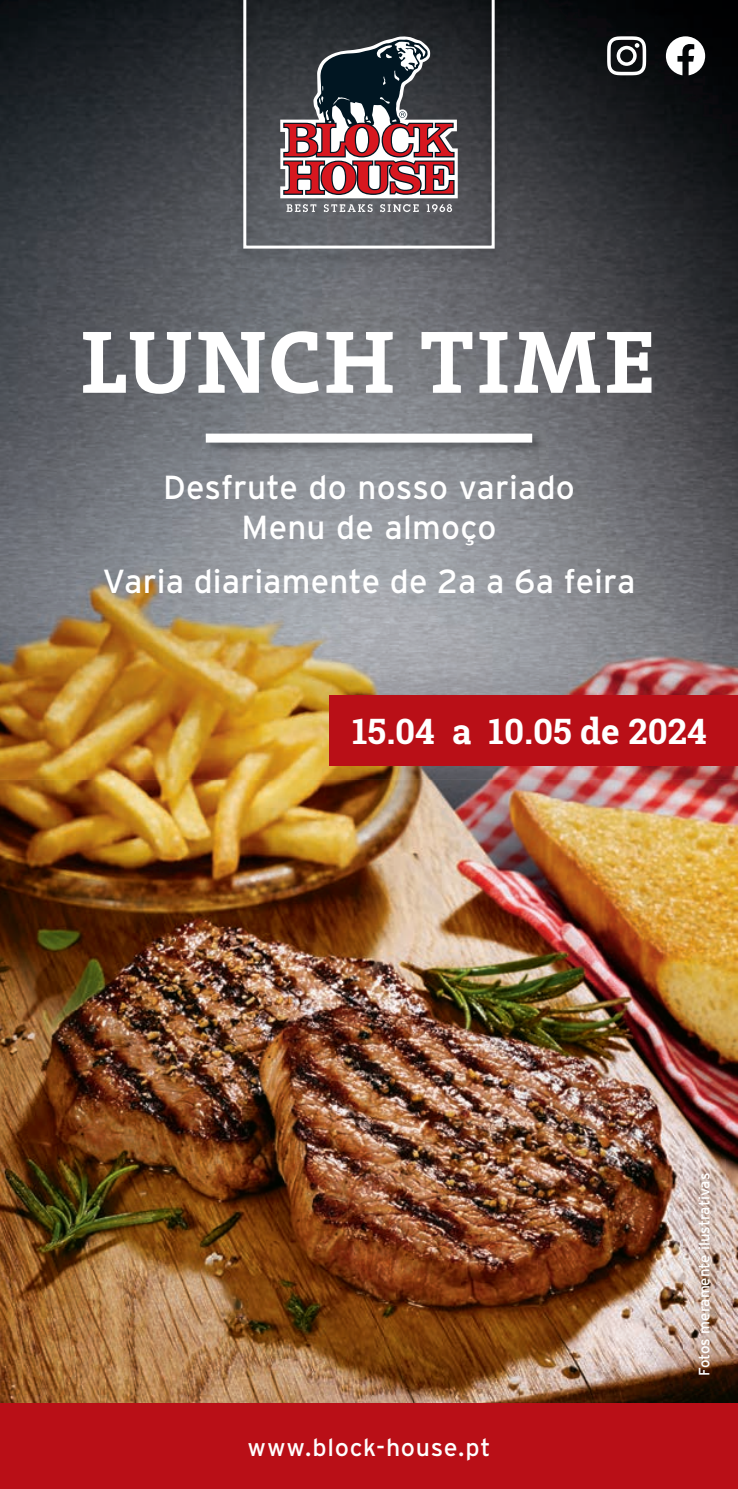
<style>
.page{position:relative;width:738px;height:1489px;background:#fff}
.page>*{position:absolute;margin:0;border:0;box-sizing:border-box;transform-origin:0 0}
.t1{font:700 90px "The Serif C5";letter-spacing:.035em;color:#fff}
.t2{font:700 35px "Roboto Slab";color:#fff}
.t3{font:33.25px/40px "Interstate";letter-spacing:.005em;color:#fff;text-align:center}
.t4{font:24.5px "Interstate";letter-spacing:.025em;color:#fff}
.t5{font:15px "Interstate";color:#fff}
</style>
<div class="page">
<img style="left:0;top:780px;width:737px;height:623px">
<img style="left:0;top:0;width:245px;height:780px">
<img style="left:492px;top:0;width:245px;height:780px">
<img style="left:245px;top:267px;width:247px;height:513px">
<img style="left:203px;top:431px;width:342px;height:24px">
<div style="left:206px;top:433px;width:325px;height:9px;background:#fff"></div>
<img style="left:682px;top:1158px;width:43px;height:231px">
<div style="left:0;top:1403px;width:737px;height:85px;background:#b90f17"></div>
<img style="left:231px;top:0;width:274px;height:267px">
<svg style="left:243px;top:0;width:251px;height:248px;background:#4b4d51"></svg>
<svg style="left:280px;top:36px;width:177px;height:162px"></svg>
<svg style="left:286px;top:204px;width:30px;height:8px"></svg>
<svg style="left:323px;top:204px;width:49px;height:8px"></svg>
<svg style="left:380px;top:204px;width:38px;height:8px"></svg>
<svg style="left:426px;top:204px;width:25px;height:8px"></svg>
<svg style="left:665px;top:36px;width:39px;height:39px"></svg>
<svg style="left:606px;top:36px;width:39px;height:39px"></svg>
<div style="left:329px;top:694px;width:408px;height:71px;background:#b90f17"></div>
<h1 class="t1" style="left:81px;top:304px;width:576px">LUNCH TIME</h1>
<p class="t3" style="left:163px;top:467px;width:413px">Desfrute do nosso variado<br>Menu de almoço</p>
<p class="t3" style="left:103px;top:561px;width:533px">Varia diariamente de 2a a 6a feira</p>
<p class="t2" style="left:352px;top:707px;width:356px">15.04 a 10.05 de 2024</p>
<p class="t4" style="left:247px;top:1432px;width:244px">www.block-house.pt</p>
<p class="t5" style="left:694px;top:1375px;width:204px;rotate:-90deg">Fotos meramente ilustrativas</p>
</div>
